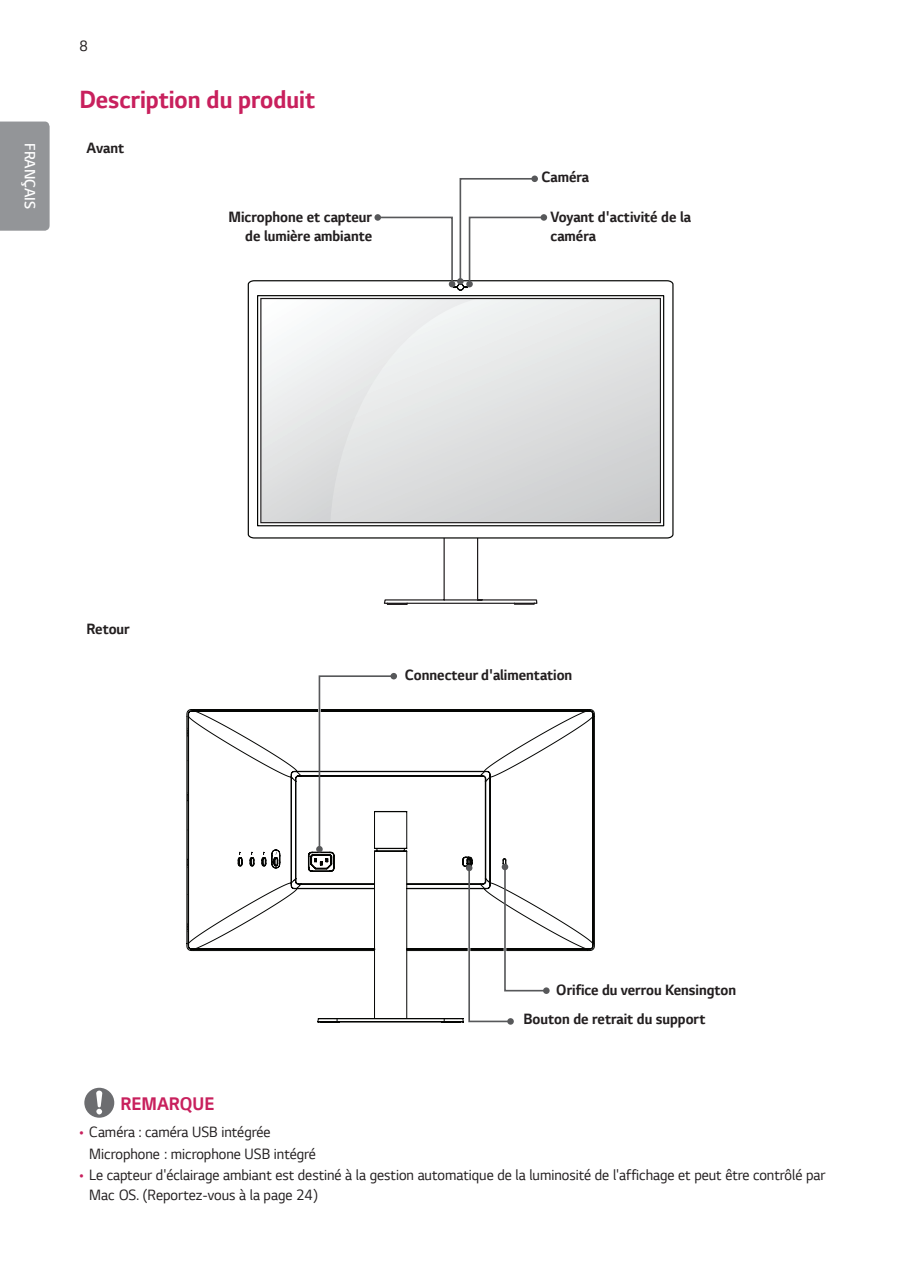
<style>
.page{position:relative;width:903px;height:1275px;background:#fff}
.page>*{position:absolute;margin:0;border:0;box-sizing:border-box;transform-origin:0 0}
.Title2{font:700 26.25px "LG Smart";color:#c8205d;scale:.95 1}
.Warning{font:700 19.25px "LG Smart";color:#c8205d;scale:.95 1}
.Bullet_Indent{font:15.75px/19.2px "LG Smart";color:#231f20;scale:.95 1}
.Body_Bold{font:700 15.75px/19.2px "LG Smart";color:#231f20;scale:.95 1}
.t1{font:600 15.75px "LG Smart";color:#fff;scale:.95 1}
.s1{font-family:"Myriad Pro";color:#c8205d}
</style>
<div class="page">
<div style="left:0;top:122px;width:50px;height:109px;background:#939598"></div>
<svg style="left:383px;top:539px;width:155px;height:66px"></svg>
<svg style="left:248px;top:280px;width:425px;height:259px"></svg>
<svg style="left:257px;top:295px;width:407px;height:231px"></svg>
<svg style="left:262px;top:300px;width:68px;height:221px"></svg>
<svg style="left:330px;top:300px;width:329px;height:221px;background:#e0e1e2"></svg>
<div style="left:260px;top:298px;width:401px;height:225px;border:1px solid #1f1c1d"></div>
<div style="left:540px;top:214px;width:7px;height:7px;background:#57585a;border-radius:50%"></div>
<div style="left:531px;top:176px;width:7px;height:6px;background:#57585a;border-radius:50%"></div>
<svg style="left:376px;top:177px;width:169px;height:114px"></svg>
<svg style="left:187px;top:709px;width:407px;height:313px"></svg>
<svg style="left:188px;top:710px;width:405px;height:240px"></svg>
<svg style="left:317px;top:675px;width:78px;height:176px"></svg>
<div style="left:390px;top:673px;width:7px;height:6px;background:#57585a;border-radius:50%"></div>
<div style="left:316px;top:846px;width:7px;height:6px;background:#57585a;border-radius:50%"></div>
<svg style="left:466px;top:864px;width:86px;height:160px"></svg>
<div style="left:507px;top:1018px;width:7px;height:7px;background:#57585a;border-radius:50%"></div>
<svg style="left:84px;top:1088px;width:30px;height:30px"></svg>
<p class="t1" style="left:40px;top:143px;width:71px;rotate:90deg">FRANÇAIS</p>
<p class="Bullet_Indent" style="left:79px;top:36px;width:10px">8</p>
<p class="Title2" style="left:79px;top:82px;width:250px">Description du produit</p>
<p class="Body_Bold" style="left:86px;top:138px;width:41px">Avant</p>
<p class="Body_Bold" style="left:228px;top:207px;width:153px;text-align:right">Microphone et capteur de lumière ambiante</p>
<p class="Body_Bold" style="left:541px;top:167px;width:52px">Caméra</p>
<p class="Body_Bold" style="left:551px;top:207px;width:149px">Voyant d'activité de la caméra</p>
<p class="Body_Bold" style="left:86px;top:619px;width:47px">Retour</p>
<p class="Body_Bold" style="left:405px;top:665px;width:178px">Connecteur d'alimentation</p>
<p class="Body_Bold" style="left:556px;top:980px;width:191px">Orifice du verrou Kensington</p>
<p class="Body_Bold" style="left:523px;top:1009px;width:193px">Bouton de retrait du support</p>
<p class="Warning" style="left:120px;top:1091px;width:101px">REMARQUE</p>
<p class="Bullet_Indent" style="left:79px;top:1122px;width:203px"><span class="s1">•</span> Caméra : caméra USB intégrée</p>
<p class="Bullet_Indent" style="left:89px;top:1143px;width:240px">Microphone : microphone USB intégré</p>
<p class="Bullet_Indent" style="left:89px;top:1165px;width:776px;text-indent:-10px"><span class="s1">•</span> Le capteur d'éclairage ambiant est destiné à la gestion automatique de la luminosité de l'affichage et peut être contrôlé par<br>Mac OS. (Reportez-vous à la page 24)</p>
</div>
